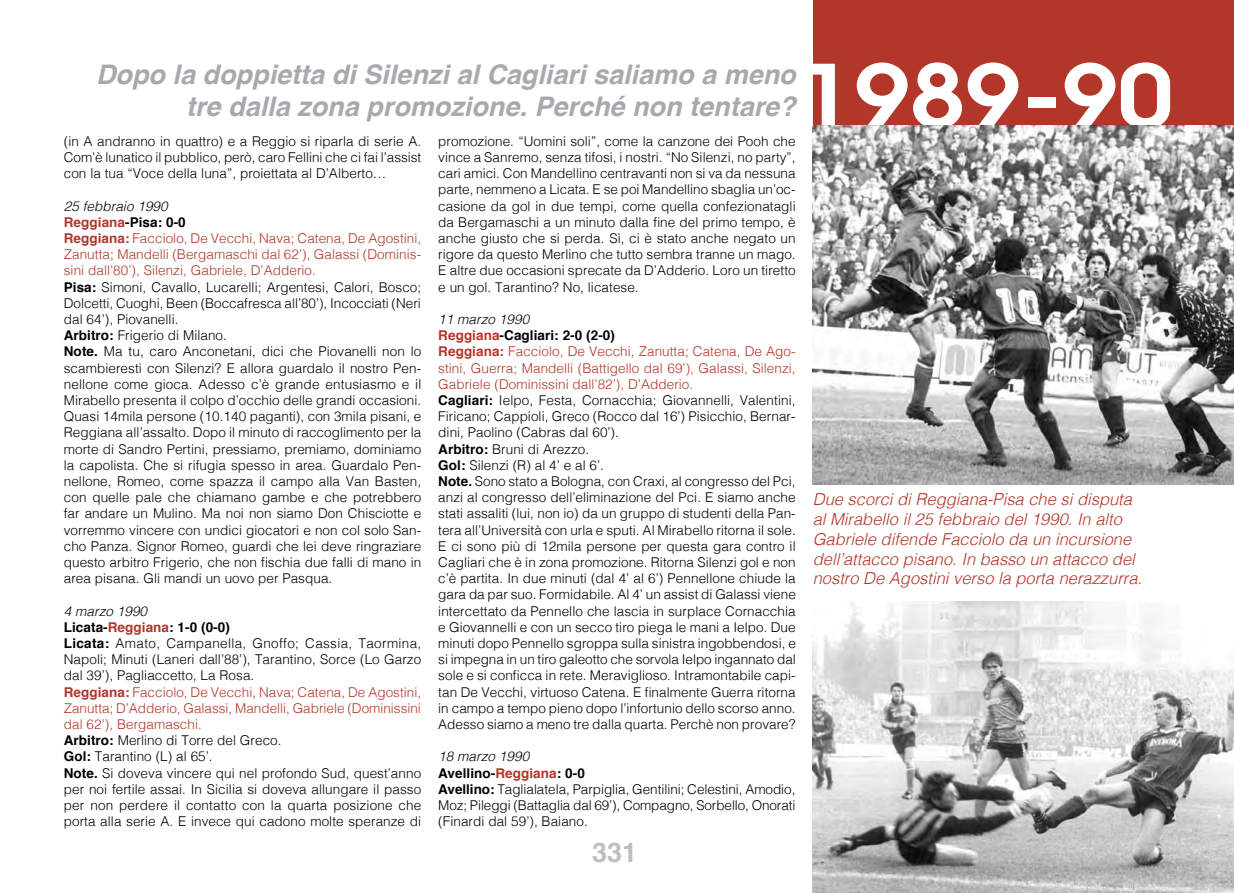
<style>
.page{position:relative;width:1234px;height:893px;background:#fff}
.page>*{position:absolute;margin:0;border:0;box-sizing:border-box;transform-origin:0 0}
.t1{font:600 86.55px "Avant Garde";color:#fff;scale:1.14 1}
.t2{font:italic 700 27px/32.4px "Helvetica";color:#a7a9ac;text-align:right}
.t3{font:700 27px "Helvetica";color:#bcbec0}
.t4{font:italic 300 16.5px/19.8px "Helvetica";color:#b23629}
.t5{font:300 13.5px/16.2px "Helvetica";letter-spacing:.005em;color:#000}
.s1{font-style:italic}
.s2{font-weight:700;color:#b23629}
.s3{font-weight:700}
.s4{color:#b23629}
</style>
<div class="page">
<div style="left:812px;top:0;width:421px;height:128px;background:#b23629"></div>
<img style="left:812px;top:125px;width:421px;height:359px">
<img style="left:812px;top:602px;width:421px;height:291px">
<h2 class="t2" style="left:96px;top:58px;width:701px">Dopo la doppietta di Silenzi al Cagliari saliamo a meno tre dalla zona promozione. Perché non tentare?</h2>
<p class="t5" style="left:438px;top:132px;width:359px;text-align:justify">promozione. “Uomini soli”, come la canzone dei Pooh che vince a Sanremo, senza tifosi, i nostri. “No Silenzi, no party”, cari amici. Con Mandellino centravanti non si va da nessuna parte, nemmeno a Licata. E se poi Mandellino sbaglia un’oc&shy;casione da gol in due tempi, come quella confezionatagli da Bergamaschi a un minuto dalla fine del primo tempo, è anche giusto che si perda. Sì, ci è stato anche negato un rigore da questo Merlino che tutto sembra tranne un mago.<br>E altre due occasioni sprecate da D’Adderio. Loro un tiretto e un gol. Tarantino? No, licatese.</p>
<p class="t5" style="left:438px;top:310px;width:359px"><span class="s1">11 marzo 1990<br></span><span class="s2">Reggiana</span><span class="s3">-Cagliari: 2-0 (2-0)<br></span><span class="s2">Reggiana:</span> <span class="s4">Facciolo, De Vecchi, Zanutta; Catena, De Ago&shy;stini, Guerra; Mandelli (Battigello dal 69’), Galassi, Silenzi, Gabriele (Dominissini dall’82’), D’Adderio.<br></span><span class="s3">Cagliari:</span> Ielpo, Festa, Cornacchia; Giovannelli, Valentini, Firicano; Cappioli, Greco (Rocco dal 16’) Pisicchio, Bernar&shy;dini, Paolino (Cabras dal 60’).<br><span class="s3">Arbitro:</span> Bruni di Arezzo.<br><span class="s3">Gol:</span> Silenzi (R) al 4’ e al 6’.<br><span class="s3">Note.</span> Sono stato a Bologna, con Craxi, al congresso del Pci, anzi al congresso dell’eliminazione del Pci. E siamo anche stati assaliti (lui, non io) da un gruppo di studenti della Pan&shy;tera all’Università con urla e sputi. Al Mirabello ritorna il sole.<br>E ci sono più di 12mila persone per questa gara contro il Cagliari che è in zona promozione. Ritorna Silenzi gol e non c’è partita. In due minuti (dal 4’ al 6’) Pennellone chiude la gara da par suo. Formidabile. Al 4’ un assist di Galassi viene intercettato da Pennello che lascia in surplace Cornacchia e Giovannelli e con un secco tiro piega le mani a Ielpo. Due minuti dopo Pennello sgroppa sulla sinistra ingobbendosi, e si impegna in un tiro galeotto che sorvola Ielpo ingannato dal sole e si conficca in rete. Meraviglioso. Intramontabile capi&shy;tan De Vecchi, virtuoso Catena. E finalmente Guerra ritorna in campo a tempo pieno dopo l’infortunio dello scorso anno.<br>Adesso siamo a meno tre dalla quarta. Perchè non provare?</p>
<p class="t5" style="left:438px;top:747px;width:358px"><span class="s1">18 marzo 1990<br></span><span class="s3">Avellino-</span><span class="s2">Reggiana</span><span class="s3">: 0-0<br>Avellino:</span> Taglialatela, Parpiglia, Gentilini; Celestini, Amodio, Moz; Pileggi (Battaglia dal 69’), Compagno, Sorbello, Onorati (Finardi dal 59’), Baiano.</p>
<p class="t5" style="left:64px;top:132px;width:359px;text-align:justify">(in A andranno in quattro) e a Reggio si riparla di serie A.<br>Com’è lunatico il pubblico, però, caro Fellini che ci fai l’assist con la tua “Voce della luna”, proiettata al D’Alberto…</p>
<p class="t5" style="left:64px;top:197px;width:359px"><span class="s1">25 febbraio 1990<br></span><span class="s2">Reggiana</span><span class="s3">-Pisa: 0-0<br></span><span class="s2">Reggiana:</span> <span class="s4">Facciolo, De Vecchi, Nava; Catena, De Agostini, Zanutta; Mandelli (Bergamaschi dal 62’), Galassi (Dominis&shy;sini dall’80’), Silenzi, Gabriele, D’Adderio.<br></span><span class="s3">Pisa:</span> Simoni, Cavallo, Lucarelli; Argentesi, Calori, Bosco; Dolcetti, Cuoghi, Been (Boccafresca all’80’), Incocciati (Neri dal 64’), Piovanelli.<br><span class="s3">Arbitro:</span> Frigerio di Milano.<br><span class="s3">Note.</span> Ma tu, caro Anconetani, dici che Piovanelli non lo scambieresti con Silenzi? E allora guardalo il nostro Pen&shy;nellone come gioca. Adesso c’è grande entusiasmo e il Mirabello presenta il colpo d’occhio delle grandi occasioni.<br>Quasi 14mila persone (10.140 paganti), con 3mila pisani, e Reggiana all’assalto. Dopo il minuto di raccoglimento per la morte di Sandro Pertini, pressiamo, premiamo, dominiamo la capolista. Che si rifugia spesso in area. Guardalo Pen&shy;nellone, Romeo, come spazza il campo alla Van Basten, con quelle pale che chiamano gambe e che potrebbero far andare un Mulino. Ma noi non siamo Don Chisciotte e vorremmo vincere con undici giocatori e non col solo San&shy;cho Panza. Signor Romeo, guardi che lei deve ringraziare questo arbitro Frigerio, che non fischia due falli di mano in area pisana. Gli mandi un uovo per Pasqua.</p>
<p class="t5" style="left:64px;top:602px;width:359px"><span class="s1">4 marzo 1990<br></span><span class="s3">Licata-</span><span class="s2">Reggiana</span><span class="s3">: 1-0 (0-0)<br>Licata:</span> Amato, Campanella, Gnoffo; Cassia, Taormina, Napoli; Minuti (Laneri dall’88’), Tarantino, Sorce (Lo Garzo dal 39’), Pagliaccetto, La Rosa.<br><span class="s2">Reggiana:</span> <span class="s4">Facciolo, De Vecchi, Nava; Catena, De Agostini, Zanutta; D’Adderio, Galassi, Mandelli, Gabriele (Dominissini dal 62’), Bergamaschi.<br></span><span class="s3">Arbitro:</span> Merlino di Torre del Greco.<br><span class="s3">Gol:</span> Tarantino (L) al 65’.<br><span class="s3">Note.</span> Si doveva vincere qui nel profondo Sud, quest’anno per noi fertile assai. In Sicilia si doveva allungare il passo per non perdere il contatto con la quarta posizione che porta alla serie A. E invece qui cadono molte speranze di</p>
<h2 class="t3" style="left:592px;top:831px;width:47px">331</h2>
<h1 class="t1" style="left:798px;top:39px;width:330px">1989-90</h1>
<p class="t4" style="left:812px;top:488px;width:331px">Due scorci di Reggiana-Pisa che si disputa al Mirabello il 25 febbraio del 1990. In alto Gabriele difende Facciolo da un incursione dell’attacco pisano. In basso un attacco del nostro De Agostini verso la porta nerazzurra.</p>
</div>
